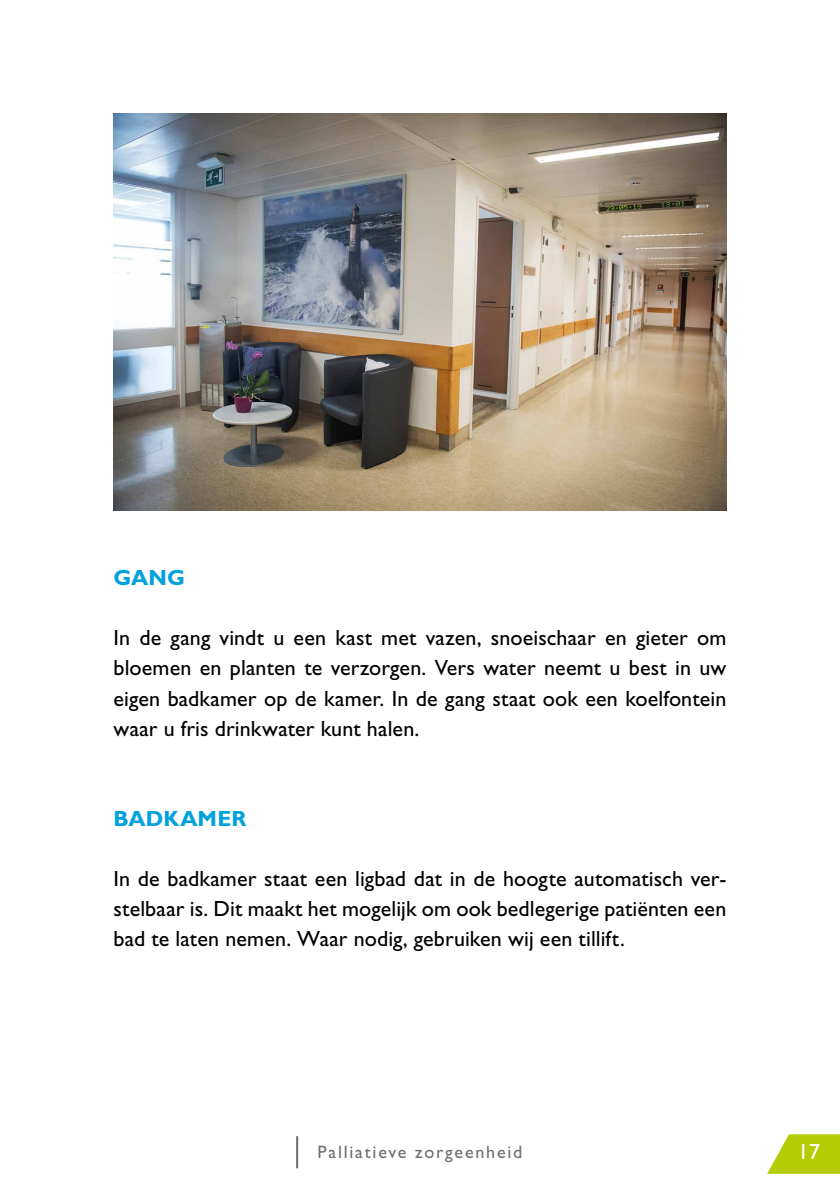
<style>
.page{position:relative;width:840px;height:1191px;background:#fff}
.page>*{position:absolute;margin:0;border:0;box-sizing:border-box;transform-origin:0 0}
.t1{font:22px/30px "Gill Sans Std";letter-spacing:.005em;color:#000;text-align:justify}
.t2{font:700 22px "Gill Sans Std";color:#00a2dc}
.t3{font:22px "Gill Sans Std";color:#fff}
.t4{font:18px "Gill Sans Std";letter-spacing:.1em;color:#706f6f}
</style>
<div class="page">
<hr style="left:296px;top:1136px;width:2px;height:32px;background:#706f6f">
<svg style="left:767px;top:1134px;width:72px;height:39px"></svg>
<img style="left:113px;top:113px;width:613px;height:397px">
<p class="t2" style="left:113px;top:565px;width:73px">GANG</p>
<p class="t1" style="left:113px;top:623px;width:614px">In de gang vindt u een kast met vazen, snoeischaar en gieter om bloemen en planten te verzorgen. Vers water neemt u best in uw eigen badkamer op de kamer. In de gang staat ook een koelfontein waar u fris drinkwater kunt halen.</p>
<p class="t2" style="left:113px;top:805px;width:134px">BADKAMER</p>
<p class="t1" style="left:113px;top:863px;width:614px">In de badkamer staat een ligbad dat in de hoogte automatisch ver&shy;stelbaar is. Dit maakt het mogelijk om ook bedlegerige patiënten een bad te laten nemen. Waar nodig, gebruiken wij een tillift.</p>
<p class="t4" style="left:317px;top:1141px;width:206px">Palliatieve zorgeenheid</p>
<p class="t3" style="left:797px;top:1138px;width:23px">17</p>
</div>
